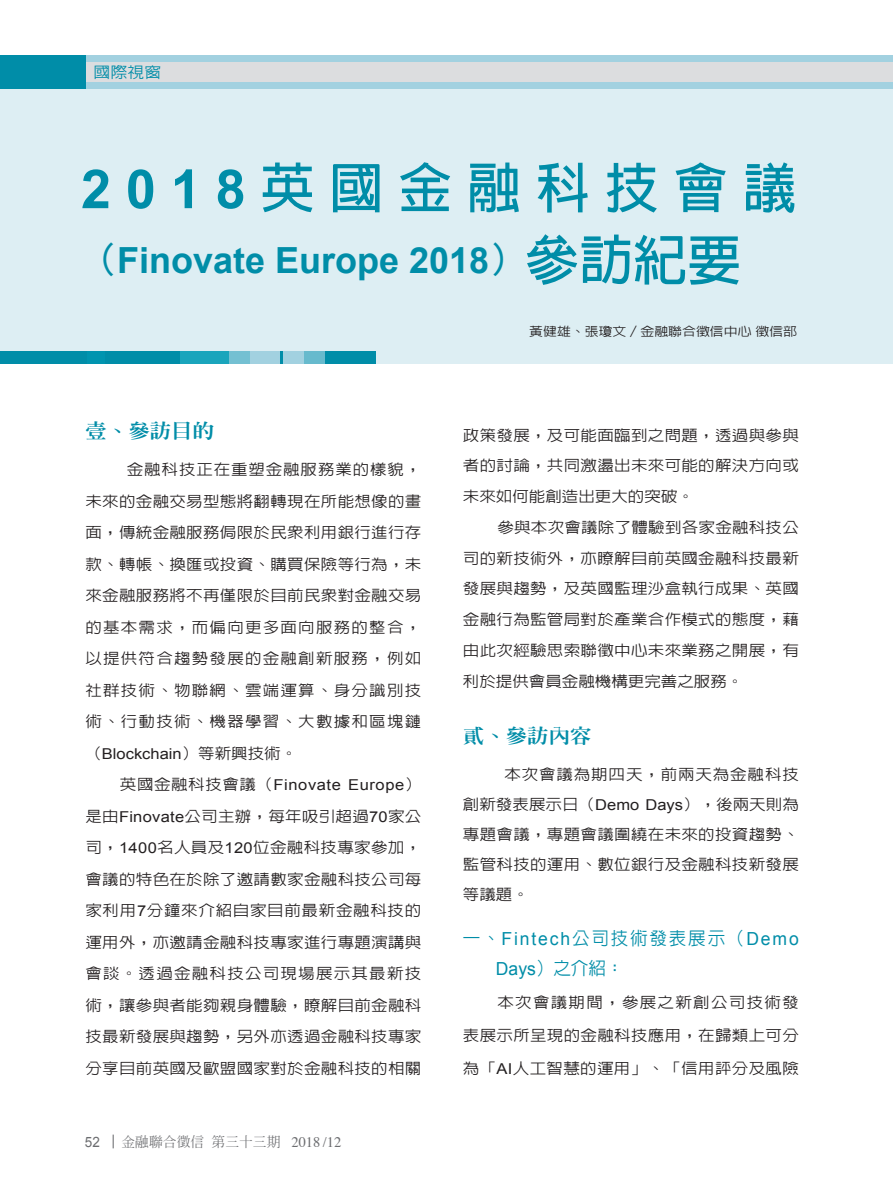
<style>
.page{position:relative;width:893px;height:1191px;background:#fff}
.page>*{position:absolute;margin:0;border:0;box-sizing:border-box;transform-origin:0 0}
._01_專題題目_01{font:700 54px "AR Hei B5";letter-spacing:.275em;color:#008da8}
._01_專題題目_01-2{font:700 36px "Arial";color:#008da8}
._03_大標題{font:800 19.5px "AR Ming B5";color:#008da8;scale:1.1 1}
._04_中標題_一_--黑{font:500 18px/30px "AR Hei B5";letter-spacing:.105em;color:#008da8}
.t1{font:500 15.3px "AR Hei B5";color:#008da8;scale:1.1 1}
._07_內文{font:500 15px/31.5px "AR Hei B5";letter-spacing:.02em;color:#231f20;text-align:justify;scale:1.1 1}
._07_內文-2{font:500 15px "AR Hei B5";letter-spacing:.08em;color:#231f20;scale:1.1 1}
.t2{font:14.25px "Arial";color:#6c6d70;scale:.95 1}
.t3{font:500 13.8px "AR Ming B5";color:#6c6d70}
._02_作者OK{font:500 12.3px "AR Hei B5";color:#231f20;scale:1.13 1}
.s1{font-family:"Arial"}
.s2{font-family:"AR Hei B5"}
.s3{font-family:"AR Hei B5";font-size:54px}
.s4{font-family:"Arial";font-weight:400}
.s5{font-family:"Times";font-weight:400;font-size:14.55px}
</style>
<div class="page">
<div style="left:0;top:55px;width:893px;height:34px;background:#a2d1e0"></div>
<div style="left:0;top:62px;width:893px;height:20px;background:#dcdddf"></div>
<div style="left:0;top:55px;width:85px;height:34px;background:#008da8"></div>
<svg style="left:113px;top:1134px;width:1px;height:14px"></svg>
<div style="left:0;top:89px;width:893px;height:275px;background:#ddeef3"></div>
<div style="left:0;top:351px;width:375px;height:13px;background:#008da8"></div>
<div style="left:88px;top:351px;width:17px;height:13px;background:#0094af"></div>
<div style="left:180px;top:351px;width:49px;height:13px;background:#1aa5bc"></div>
<div style="left:229px;top:351px;width:21px;height:13px;background:#74c0d2"></div>
<div style="left:250px;top:351px;width:30px;height:13px;background:#a2d1e0"></div>
<div style="left:284px;top:351px;width:20px;height:13px;background:#a2d1e0"></div>
<div style="left:304px;top:351px;width:21px;height:13px;background:#67bacd"></div>
<p class="t1" style="left:94px;top:65px;width:63px">國際視窗</p>
<p class="_01_專題題目_01" style="left:81px;top:161px;width:717px"><span class="s1">2018</span>英國金融科技會議</p>
<p class="_01_專題題目_01-2" style="left:81px;top:237px;width:662px"><span class="s2">（</span>Finovate Europe 2018<span class="s2">）</span><span class="s3">參訪紀要</span></p>
<p class="_03_大標題" style="left:85px;top:421px;width:119px">壹、參訪目的</p>
<p class="_07_內文" style="left:85px;top:453px;width:307px;text-indent:41px">金融科技正在重塑金融服務業的樣貌，未來的金融交易型態將翻轉現在所能想像的畫面，傳統金融服務侷限於民眾利用銀行進行存款、轉帳、換匯或投資、購買保險等行為，未來金融服務將不再僅限於目前民眾對金融交易的基本需求，而偏向更多面向服務的整合，以提供符合趨勢發展的金融創新服務，例如社群技術、物聯網、雲端運算、身分識別技術、行動技術、機器學習、大數據和區塊鏈（<span class="s4">Blockchain</span>）等新興技術。</p>
<p class="_07_內文" style="left:85px;top:768px;width:307px;text-indent:35px">英國金融科技會議（<span class="s4">Finovate Europe</span>）是由<span class="s4">Finovate</span>公司主辦，每年吸引超過<span class="s4">70</span>家公司，<span class="s4">1400</span>名人員及<span class="s4">120</span>位金融科技專家參加，會議的特色在於除了邀請數家金融科技公司每家利用<span class="s4">7</span>分鐘來介紹自家目前最新金融科技的運用外，亦邀請金融科技專家進行專題演講與會談。透過金融科技公司現場展示其最新技術，讓參與者能夠親身體驗，瞭解目前金融科技最新發展與趨勢，另外亦透過金融科技專家分享目前英國及歐盟國家對於金融科技的相關</p>
<p class="t2" style="left:85px;top:1132px;width:17px">52</p>
<p class="t3" style="left:122px;top:1135px;width:221px">金融聯合徵信第三十三期 <span class="s5">2018 /12</span></p>
<p class="_02_作者OK" style="left:529px;top:325px;width:239px">黃健雄、張瓊文／金融聯合徵信中心徵信部</p>
<p class="_07_內文" style="left:463px;top:419px;width:307px;line-height:30.8px">政策發展，及可能面臨到之問題，透過與參與者的討論，共同激盪出未來可能的解決方向或未來如何能創造出更大的突破。</p>
<p class="_07_內文" style="left:463px;top:512px;width:307px;line-height:30.8px;text-indent:34px">參與本次會議除了體驗到各家金融科技公司的新技術外，亦瞭解目前英國金融科技最新發展與趨勢，及英國監理沙盒執行成果、英國金融行為監管局對於產業合作模式的態度，藉由此次經驗思索聯徵中心未來業務之開展，有利於提供會員金融機構更完善之服務。</p>
<p class="_03_大標題" style="left:463px;top:725px;width:118px">貳、參訪內容</p>
<p class="_07_內文" style="left:463px;top:759px;width:307px;line-height:30px;text-indent:41px">本次會議為期四天，前兩天為金融科技創新發表展示日（<span class="s4">Demo Days</span>），後兩天則為專題會議，專題會議圍繞在未來的投資趨勢、監管科技的運用、數位銀行及金融科技新發展等議題。</p>
<p class="_04_中標題_一_--黑" style="left:496px;top:923px;width:304px;text-indent:-33px">一、<span class="s4">Fintech</span>公司技術發表展示（<span class="s4">Demo<br>Days</span>）之介紹：</p>
<p class="_07_內文-2" style="left:497px;top:995px;width:275px">本次會議期間，參展之新創公司技術發</p>
<p class="_07_內文" style="left:463px;top:1019px;width:307px">表展示所呈現的金融科技應用，在歸類上可分</p>
<p class="_07_內文" style="left:463px;top:1052px;width:307px">為「<span class="s4">AI</span>人工智慧的運用」、「信用評分及風險</p>
</div>
